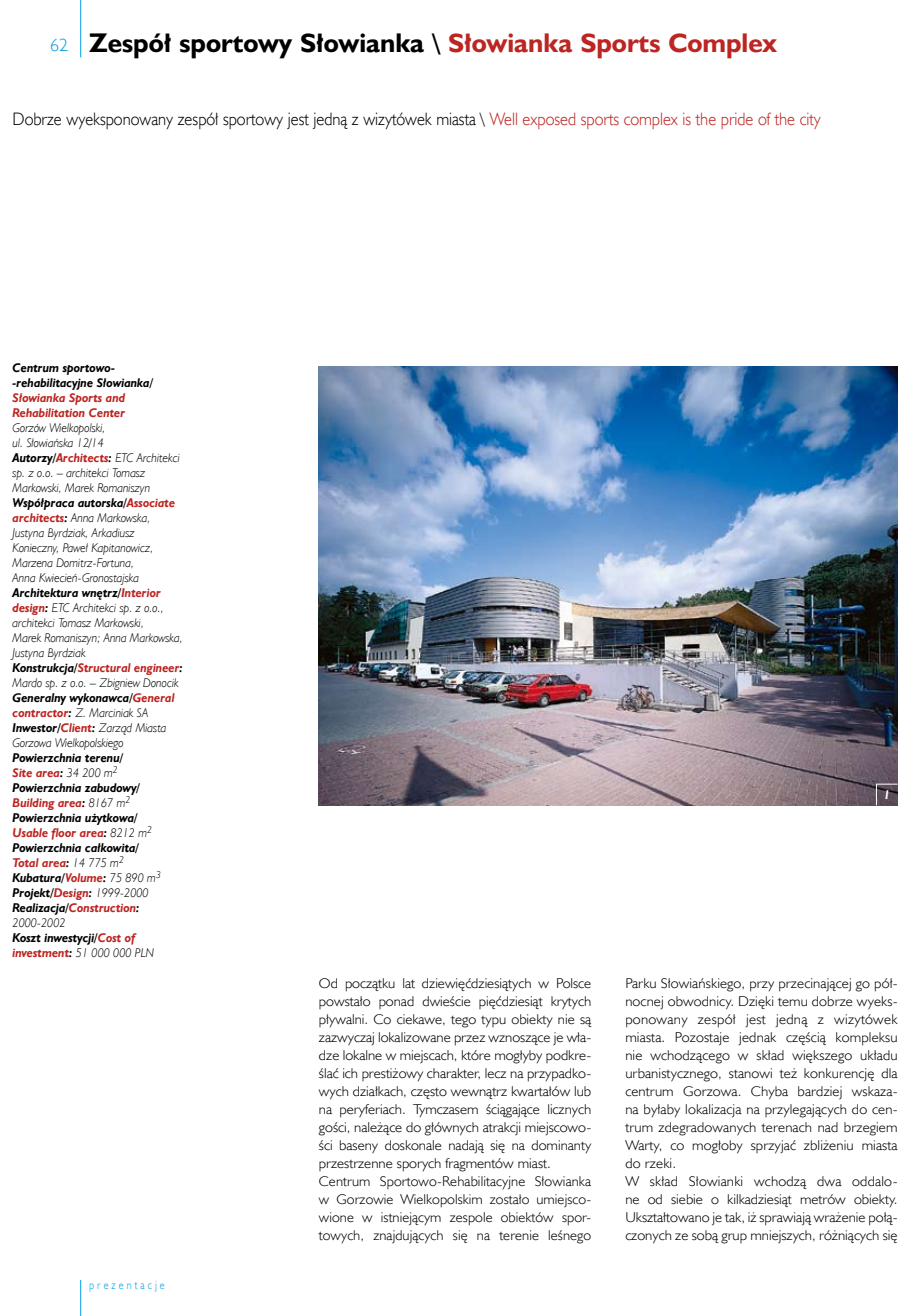
<style>
.page{position:relative;width:916px;height:1316px;background:#fff}
.page>*{position:absolute;margin:0;border:0;box-sizing:border-box;transform-origin:0 0}
.t1{font:700 27px "Humanst 521 EU";color:#000}
.t2{font:18px "Humanst 521 Lt EU";color:#000;scale:.92 1}
.t3{font:18px "Humanst 521 Lt EU";color:#009fe3}
.t4{font:14.25px/18px "Humanst 521 Lt EU";letter-spacing:.005em;color:#000;scale:1.04 1}
.t5{font:italic 12.75px/15px "Humanst 521 Lt EU";color:#000;scale:.95 1}
.t6{font:italic 700 12.75px "Humanst 521 EU";color:#fff;scale:.95 1}
.t7{font:12px "Humanst 521 Lt EU";letter-spacing:.3em;color:#009fe3;scale:.85 1}
.s1{color:#bc2521}
.s2{font-family:"Humanst 521 EU";font-weight:700}
.s3{font-family:"Humanst 521 EU";font-weight:700;color:#bc2521}
</style>
<div class="page">
<hr style="left:80px;top:0;width:1px;height:57px;background:#009fe3">
<hr style="left:80px;top:1280px;width:1px;height:36px;background:#009fe3">
<img style="left:319px;top:366px;width:578px;height:439px">
<svg style="left:875px;top:784px;width:22px;height:22px"></svg>
<p class="t3" style="left:50px;top:34px;width:20px">62</p>
<p class="t1" style="left:89px;top:26px;width:689px">Zespół sportowy Słowianka \ <span class="s1">Słowianka Sports Complex</span></p>
<p class="t2" style="left:13px;top:108px;width:879px">Dobrze wyeksponowany zespół sportowy jest jedną z wizytówek miasta \ <span class="s1">Well exposed sports complex is the pride of the city</span></p>
<p class="t5" style="left:13px;top:360px;width:181px"><span class="s2">Centrum sportowo--rehabilitacyjne Słowianka/<br></span><span class="s3">Słowianka Sports and<br>Rehabilitation Center<br></span>Gorzów Wielkopolski,<br>ul. Słowiańska 12/14<br><span class="s2">Autorzy/</span><span class="s3">Architects</span><span class="s2">:</span> ETC Architekci sp. z o.o. – architekci Tomasz<br>Markowski, Marek Romaniszyn<br><span class="s2">Współpraca autorska/</span><span class="s3">Associate architects</span><span class="s2">:</span> Anna Markowska,<br>Justyna Byrdziak, Arkadiusz<br>Konieczny, Paweł Kapitanowicz,<br>Marzena Domitrz-Fortuna,<br>Anna Kwiecień-Gronostajska<br><span class="s2">Architektura wnętrz/</span><span class="s3">Interior design</span><span class="s2">:</span> ETC Architekci sp. z o.o., architekci Tomasz Markowski,<br>Marek Romaniszyn; Anna Markowska,<br>Justyna Byrdziak<br><span class="s2">Konstrukcja/</span><span class="s3">Structural engineer</span><span class="s2">:<br></span>Mardo sp. z o.o. – Zbigniew Donocik<br><span class="s2">Generalny wykonawca/</span><span class="s3">General contractor</span><span class="s2">:</span> Z. Marciniak SA<br><span class="s2">Inwestor/</span><span class="s3">Client</span><span class="s2">:</span> Zarząd Miasta<br>Gorzowa Wielkopolskiego<br><span class="s2">Powierzchnia terenu/<br></span><span class="s3">Site area</span><span class="s2">:</span> 34 200 m<sup>2<br></sup><span class="s2">Powierzchnia zabudowy/<br></span><span class="s3">Building area</span><span class="s2">:</span> 8167 m<sup>2<br></sup><span class="s2">Powierzchnia użytkowa/<br></span><span class="s3">Usable floor area</span><span class="s2">:</span> 8212 m<sup>2<br></sup><span class="s2">Powierzchnia całkowita/<br></span><span class="s3">Total area</span><span class="s2">:</span> 14 775 m<sup>2<br></sup><span class="s2">Kubatura/</span><span class="s3">Volume</span><span class="s2">:</span> 75 890 m<sup>3<br></sup><span class="s2">Projekt/</span><span class="s3">Design</span><span class="s2">:</span> 1999-2000<br><span class="s2">Realizacja/</span><span class="s3">Construction</span><span class="s2">:<br></span>2000-2002<br><span class="s2">Koszt inwestycji/</span><span class="s3">Cost of investment</span><span class="s2">:</span> 51 000 000 PLN</p>
<p class="t6" style="left:883px;top:787px;width:8px">1</p>
<p class="t7" style="left:89px;top:1277px;width:90px">prezentacje</p>
<p class="t4" style="left:319px;top:974px;width:263px">Od początku lat dziewięćdziesiątych w Polsce powstało ponad dwieście pięćdziesiąt krytych pływalni. Co ciekawe, tego typu obiekty nie są zazwyczaj lokalizowane przez wznoszące je wła&shy;dze lokalne w miejscach, które mogłyby podkre&shy;ślać ich prestiżowy charakter, lecz na przypadko&shy;wych działkach, często wewnątrz kwartałów lub na peryferiach. Tymczasem ściągające licznych gości, należące do głównych atrakcji miejscowo&shy;ści baseny doskonale nadają się na dominanty przestrzenne sporych fragmentów miast.<br>Centrum Sportowo-Rehabilitacyjne Słowianka w Gorzowie Wielkopolskim zostało umiejsco&shy;wione w istniejącym zespole obiektów spor&shy;towych, znajdujących się na terenie leśnego</p>
<p class="t4" style="left:625px;top:974px;width:263px">Parku Słowiańskiego, przy przecinającej go pół&shy;nocnej obwodnicy. Dzięki temu dobrze wyeks&shy;ponowany zespół jest jedną z wizytówek miasta. Pozostaje jednak częścią kompleksu nie wchodzącego w skład większego układu urbanistycznego, stanowi też konkurencję dla centrum Gorzowa. Chyba bardziej wskaza&shy;na byłaby lokalizacja na przylegających do cen&shy;trum zdegradowanych terenach nad brzegiem Warty, co mogłoby sprzyjać zbliżeniu miasta do rzeki.<br>W skład Słowianki wchodzą dwa oddalo&shy;ne od siebie o kilkadziesiąt metrów obiekty.<br>Ukształtowano je tak, iż sprawiają wrażenie połą&shy;czonych ze sobą grup mniejszych, różniących się</p>
</div>
